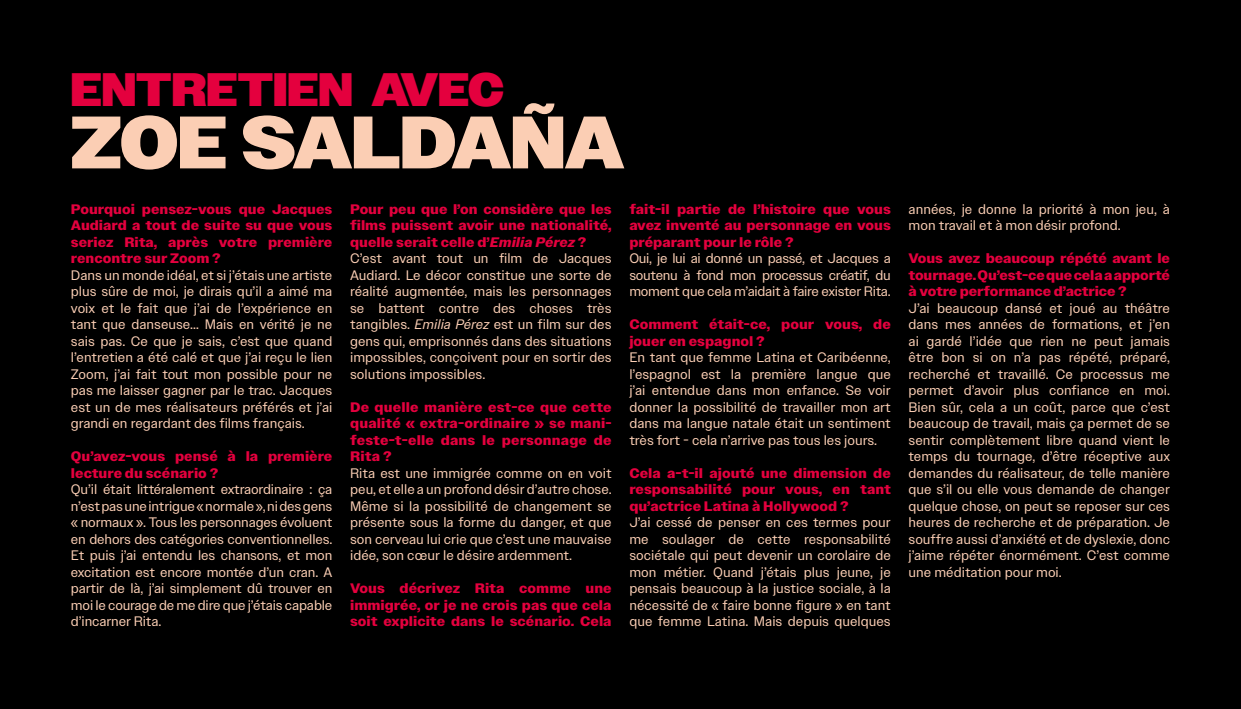
<style>
.page{position:relative;width:1241px;height:709px;background:#fff}
.page>*{position:absolute;margin:0;border:0;box-sizing:border-box;transform-origin:0 0}
.t1{font:900 74px "Owners";color:#fbceb4}
.t2{font:900 46.88px "Owners";color:#e4003e}
.t3{font:13.75px/16.5px "Owners Text";color:#fbceb4;text-align:justify}
.t4{font:700 13.75px/16.5px "Owners Text";color:#e4003e;text-align:justify}
.s1{font-weight:700;color:#e4003e}
.s2{font-weight:700;font-style:italic;color:#e4003e}
.s3{font-style:italic}
</style>
<div class="page">
<div style="left:0;top:0;width:1240px;height:709px;background:#000"></div>
<h2 class="t2" style="left:71px;top:62px;width:434px">ENTRETIEN AVEC</h2>
<h1 class="t1" style="left:71px;top:99px;width:554px">ZOE SALDAÑA</h1>
<p class="t4" style="left:71px;top:201px;width:263px">Pourquoi pensez-vous que Jacques Audiard a tout de suite su que vous seriez Rita, après votre première rencontre sur Zoom ?</p>
<p class="t3" style="left:71px;top:266px;width:263px">Dans un monde idéal, et si j’étais une artiste plus sûre de moi, je dirais qu’il a aimé ma voix et le fait que j’ai de l’expérience en tant que danseuse… Mais en vérité je ne sais pas. Ce que je sais, c’est que quand l’entretien a été calé et que j’ai reçu le lien Zoom, j’ai fait tout mon possible pour ne pas me laisser gagner par le trac. Jacques est un de mes réalisateurs préférés et j’ai grandi en regardant des films français.</p>
<p class="t4" style="left:71px;top:448px;width:263px">Qu’avez-vous pensé à la première lecture du scénario ?</p>
<p class="t3" style="left:71px;top:481px;width:263px">Qu’il était littéralement extraordinaire : ça n’est pas une intrigue « normale », ni des gens « normaux ». Tous les personnages évoluent en dehors des catégories conventionnelles.<br>Et puis j’ai entendu les chansons, et mon excitation est encore montée d’un cran. A partir de là, j’ai simplement dû trouver en moi le courage de me dire que j’étais capable d’incarner Rita.</p>
<p class="t3" style="left:350px;top:200px;width:263px;text-align:left"><span class="s1">Pour peu que l’on considère que les films puissent avoir une nationalité, quelle serait celle d’</span><span class="s2">Emilia Pérez</span> <span class="s1">?<br></span>C’est avant tout un film de Jacques Audiard. Le décor constitue une sorte de réalité augmentée, mais les personnages se battent contre des choses très tangibles. <span class="s3">Emilia Pérez</span> est un film sur des gens qui, emprisonnés dans des situations impossibles, conçoivent pour en sortir des solutions impossibles.</p>
<p class="t4" style="left:350px;top:399px;width:263px">De quelle manière est-ce que cette qualité « extra-ordinaire » se mani&shy;feste-t-elle dans le personnage de Rita ?</p>
<p class="t3" style="left:350px;top:464px;width:263px">Rita est une immigrée comme on en voit peu, et elle a un profond désir d’autre chose.<br>Même si la possibilité de changement se présente sous la forme du danger, et que son cerveau lui crie que c’est une mauvaise idée, son cœur le désire ardemment.</p>
<p class="t4" style="left:350px;top:580px;width:263px">Vous décrivez Rita comme une immigrée, or je ne crois pas que cela soit explicite dans le scénario. Cela</p>
<p class="t4" style="left:629px;top:201px;width:263px">fait-il partie de l’histoire que vous avez inventé au personnage en vous préparant pour le rôle ?</p>
<p class="t3" style="left:629px;top:250px;width:263px">Oui, je lui ai donné un passé, et Jacques a soutenu à fond mon processus créatif, du moment que cela m’aidait à faire exister Rita.</p>
<p class="t4" style="left:629px;top:316px;width:263px">Comment était-ce, pour vous, de jouer en espagnol ?</p>
<p class="t3" style="left:629px;top:349px;width:263px">En tant que femme Latina et Caribéenne, l’espagnol est la première langue que j’ai entendue dans mon enfance. Se voir donner la possibilité de travailler mon art dans ma langue natale était un sentiment très fort - cela n’arrive pas tous les jours.</p>
<p class="t4" style="left:629px;top:465px;width:263px">Cela a-t-il ajouté une dimension de responsabilité pour vous, en tant qu’actrice Latina à Hollywood ?</p>
<p class="t3" style="left:629px;top:514px;width:263px">J’ai cessé de penser en ces termes pour me soulager de cette responsabilité sociétale qui peut devenir un corolaire de mon métier. Quand j’étais plus jeune, je pensais beaucoup à la justice sociale, à la nécessité de « faire bonne figure » en tant que femme Latina. Mais depuis quelques</p>
<p class="t3" style="left:908px;top:200px;width:263px">années, je donne la priorité à mon jeu, à mon travail et à mon désir profond.</p>
<p class="t4" style="left:908px;top:250px;width:263px">Vous avez beaucoup répété avant le tournage. Qu’est-ce que cela a apporté à votre performance d’actrice ?</p>
<p class="t3" style="left:908px;top:299px;width:263px">J’ai beaucoup dansé et joué au théâtre dans mes années de formations, et j’en ai gardé l’idée que rien ne peut jamais être bon si on n’a pas répété, préparé, recherché et travaillé. Ce processus me permet d’avoir plus confiance en moi.<br>Bien sûr, cela a un coût, parce que c’est beaucoup de travail, mais ça permet de se sentir complètement libre quand vient le temps du tournage, d’être réceptive aux demandes du réalisateur, de telle manière que s’il ou elle vous demande de changer quelque chose, on peut se reposer sur ces heures de recherche et de préparation. Je souffre aussi d’anxiété et de dyslexie, donc j’aime répéter énormément. C’est comme une méditation pour moi.</p>
</div>
